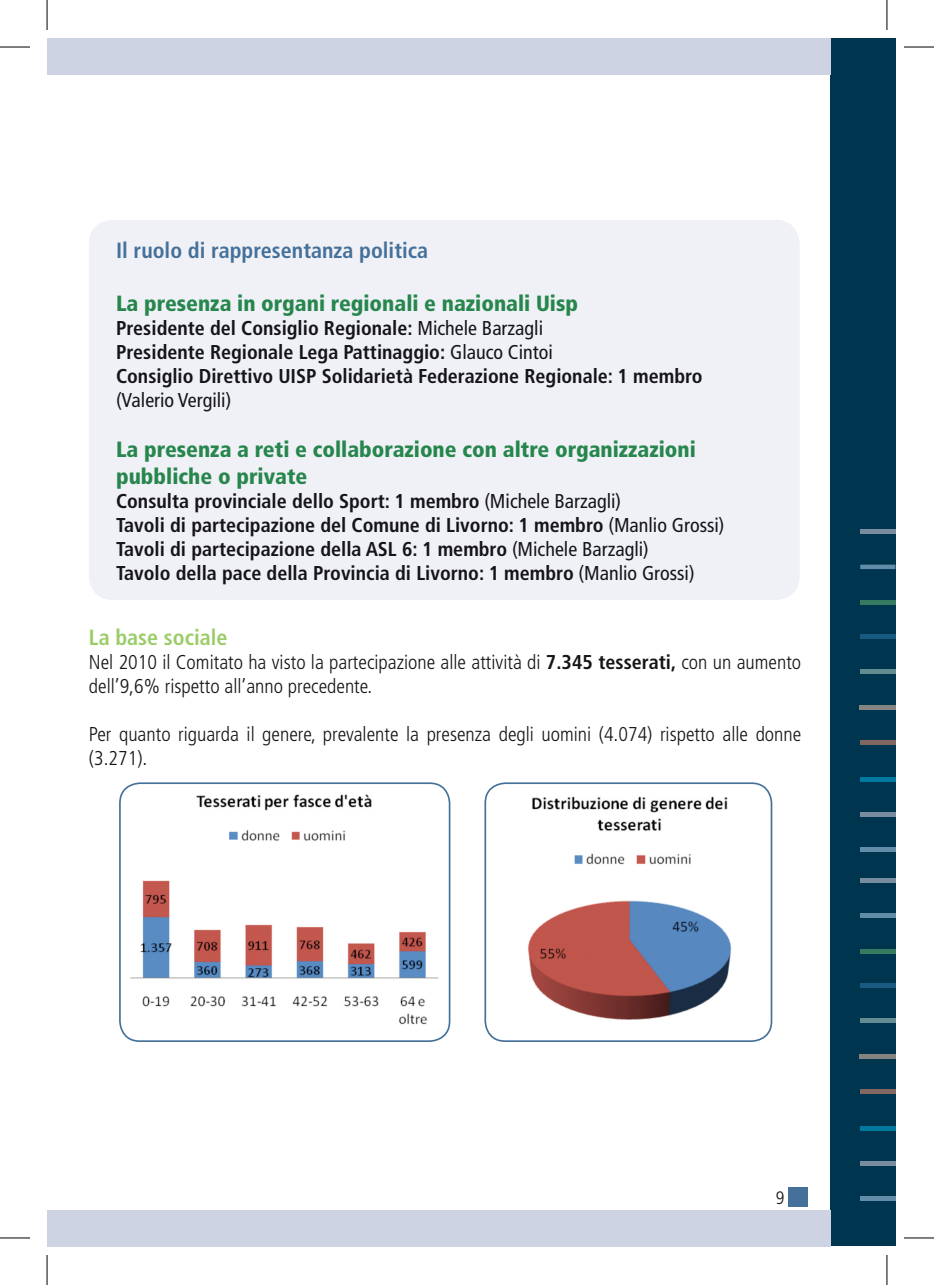
<style>
.page{position:relative;width:934px;height:1285px;background:#fff}
.page>*{position:absolute;margin:0;border:0;box-sizing:border-box;transform-origin:0 0}
.t1{font:900 condensed 22px/26.4px "Frutiger";color:#26864c}
.t2{font:700 condensed 22px "Frutiger";color:#44709a}
.t3{font:700 condensed 22px "Frutiger";color:#9bcc67}
.t4{font:700 condensed 20px/24px "Frutiger";color:#151518}
.t5{font:300 condensed 20px/24px "Frutiger";color:#151518}
.t6{font:condensed 20px "Frutiger";color:#151518}
.t7{font:300 condensed 18px "Frutiger";color:#151518}
.s1{font-weight:400}
.s2{font-weight:700}
</style>
<div class="page">
<div style="left:787px;top:1187px;width:20px;height:19px;background:#44709a"></div>
<div style="left:829px;top:39px;width:66px;height:1207px;background:#00354f"></div>
<div style="left:47px;top:39px;width:782px;height:36px;background:#cdd3e3"></div>
<div style="left:47px;top:1209px;width:782px;height:37px;background:#cdd3e3"></div>
<hr style="left:859px;top:983px;width:36px;height:4px;background:#195b80">
<hr style="left:859px;top:1018px;width:36px;height:4px;background:#628c91">
<hr style="left:858px;top:1054px;width:37px;height:4px;background:#848580">
<div style="left:859px;top:1089px;width:36px;height:5px;background:#826761"></div>
<div style="left:859px;top:949px;width:36px;height:5px;background:#367a60"></div>
<hr style="left:859px;top:1196px;width:36px;height:4px;background:#628da8">
<div style="left:859px;top:913px;width:36px;height:5px;background:#628da8"></div>
<div style="left:859px;top:1161px;width:36px;height:5px;background:#798c9e"></div>
<div style="left:859px;top:878px;width:36px;height:5px;background:#798c9e"></div>
<hr style="left:859px;top:1126px;width:36px;height:4px;background:#0079a1">
<hr style="left:859px;top:634px;width:36px;height:4px;background:#195b80">
<hr style="left:859px;top:669px;width:36px;height:4px;background:#628c91">
<hr style="left:858px;top:705px;width:37px;height:4px;background:#848580">
<div style="left:859px;top:740px;width:36px;height:5px;background:#826761"></div>
<div style="left:859px;top:600px;width:36px;height:5px;background:#367a60"></div>
<div style="left:859px;top:847px;width:36px;height:5px;background:#628da8"></div>
<div style="left:859px;top:564px;width:36px;height:5px;background:#628da8"></div>
<div style="left:859px;top:812px;width:36px;height:5px;background:#798c9e"></div>
<div style="left:859px;top:529px;width:36px;height:5px;background:#798c9e"></div>
<div style="left:859px;top:777px;width:36px;height:5px;background:#0079a1"></div>
<div style="left:89px;top:220px;width:710px;height:380px;background:#f0f1f7;border-radius:24px"></div>
<img style="left:122px;top:783px;width:327px;height:258px">
<div style="left:119px;top:782px;width:331px;height:260px;border:2px solid #44709a;border-radius:20px"></div>
<img style="left:487px;top:784px;width:284px;height:257px">
<div style="left:484px;top:782px;width:288px;height:260px;border:2px solid #44709a;border-radius:20px"></div>
<hr style="left:0;top:47px;width:30px;height:1px;background:#000">
<hr style="left:903px;top:47px;width:30px;height:1px;background:#000">
<hr style="left:0;top:1237px;width:30px;height:1px;background:#000">
<hr style="left:903px;top:1237px;width:30px;height:1px;background:#000">
<hr style="left:47px;top:0;width:1px;height:30px;background:#000">
<hr style="left:47px;top:1255px;width:1px;height:30px;background:#000">
<hr style="left:886px;top:0;width:1px;height:30px;background:#000">
<hr style="left:886px;top:1255px;width:1px;height:30px;background:#000">
<p class="t2" style="left:116px;top:237px;width:313px">Il ruolo di rappresentanza politica</p>
<p class="t1" style="left:116px;top:290px;width:463px">La presenza in organi regionali e nazionali Uisp</p>
<p class="t4" style="left:116px;top:316px;width:588px">Presidente del Consiglio Regionale: <span class="s1">Michele Barzagli<br></span>Presidente Regionale Lega Pattinaggio: <span class="s1">Glauco Cintoi<br></span>Consiglio Direttivo UISP Solidarietà Federazione Regionale: 1 membro</p>
<p class="t6" style="left:116px;top:388px;width:117px">(Valerio Vergili)</p>
<p class="t1" style="left:116px;top:436px;width:581px">La presenza a reti e collaborazione con altre organizzazioni pubbliche o private</p>
<p class="t4" style="left:116px;top:489px;width:609px">Consulta provinciale dello Sport: 1 membro <span class="s1">(Michele Barzagli)<br></span>Tavoli di partecipazione del Comune di Livorno: 1 membro <span class="s1">(Manlio Grossi)<br></span>Tavoli di partecipazione della ASL 6: 1 membro <span class="s1">(Michele Barzagli)<br></span>Tavolo della pace della Provincia di Livorno: 1 membro <span class="s1">(Manlio Grossi)</span></p>
<p class="t3" style="left:89px;top:624px;width:140px">La base sociale</p>
<p class="t5" style="left:89px;top:650px;width:713px">Nel 2010 il Comitato ha visto la partecipazione alle attività di <span class="s2">7.345 tesserati,</span> con un aumento dell’9,6% rispetto all’anno precedente.</p>
<p class="t5" style="left:89px;top:722px;width:713px">Per quanto riguarda il genere, prevalente la presenza degli uomini (4.074) rispetto alle donne (3.271).</p>
<p class="t7" style="left:775px;top:1187px;width:10px">9</p>
</div>
